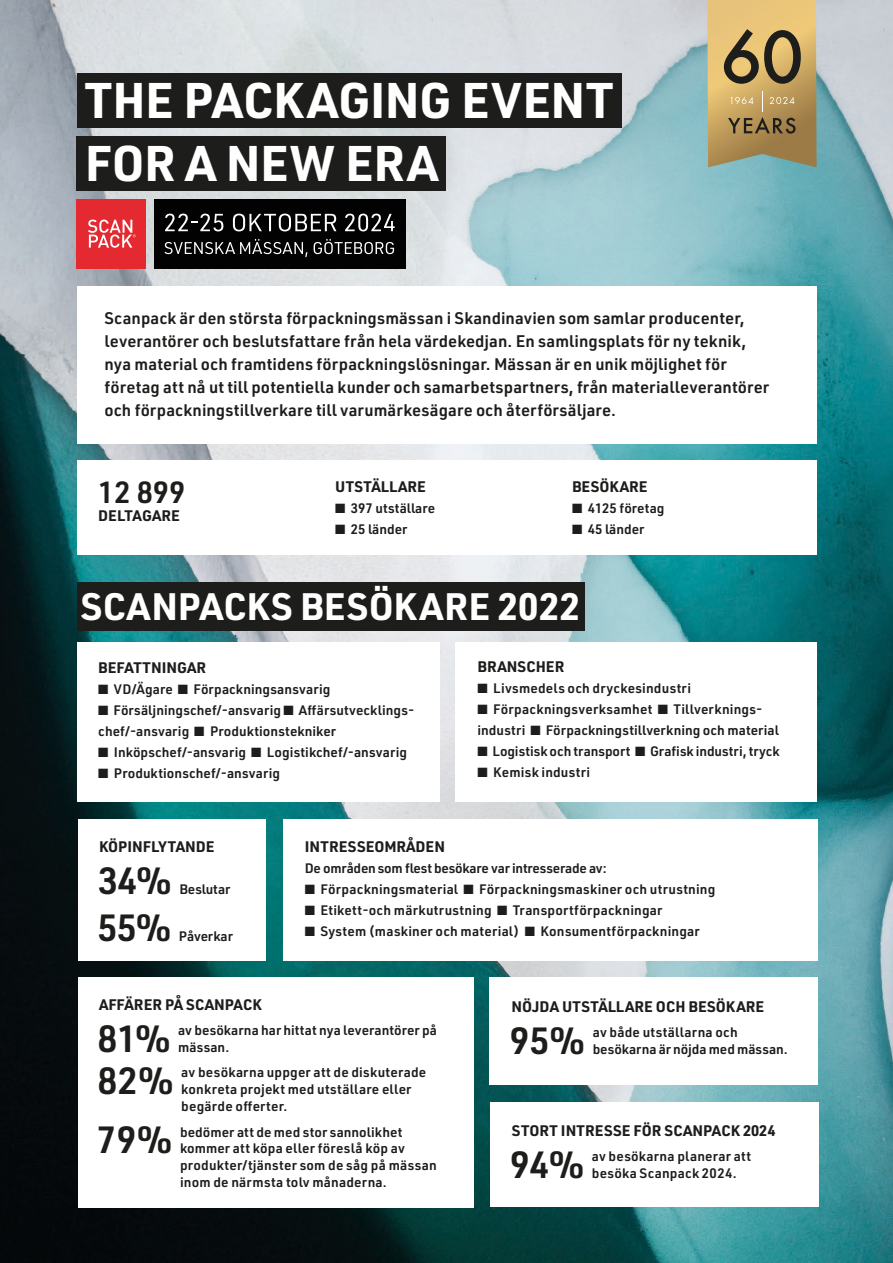
<style>
.page{position:relative;width:893px;height:1263px;background:#fff}
.page>*{position:absolute;margin:0;border:0;box-sizing:border-box;transform-origin:0 0}
.t1{font:700 49.05px/63.2px "URWDIN";color:#fff}
.t2{font:700 37.5px "URWDIN";letter-spacing:.01em;color:#fff}
.t3{font:600 37.2px "URWDIN";letter-spacing:-.005em;color:#1d1d1b}
.t4{font:600 30px "URWDIN";color:#1d1d1b}
.t5{font:600 16.5px/23.1px "URWDIN";letter-spacing:.01em;color:#1d1d1b}
.t6{font:700 15px "URWDIN";color:#1d1d1b}
.t7{font:600 13.5px/16.8px "URWDIN";letter-spacing:.01em;color:#1d1d1b}
.t8{font:600 13.5px "URWDIN";letter-spacing:-.02em;color:#1d1d1b}
.t9{font:600 13.5px "URWDIN";letter-spacing:-.01em;color:#1d1d1b}
</style>
<div class="page">
<img style="left:0;top:0;width:893px;height:1263px">
<div style="left:77px;top:286px;width:739px;height:157px;background:#fff"></div>
<div style="left:154px;top:199px;width:251px;height:69px;background:#020203"></div>
<div style="left:77px;top:199px;width:69px;height:69px;background:#e52931"></div>
<svg style="left:88px;top:220px;width:48px;height:28px"></svg>
<svg style="left:165px;top:214px;width:58px;height:17px"></svg>
<svg style="left:233px;top:214px;width:103px;height:17px"></svg>
<svg style="left:345px;top:214px;width:50px;height:17px"></svg>
<svg style="left:164px;top:239px;width:143px;height:18px"></svg>
<svg style="left:314px;top:239px;width:80px;height:15px"></svg>
<div style="left:77px;top:460px;width:739px;height:94px;background:#fff"></div>
<div style="left:77px;top:73px;width:544px;height:55px;background:#1d1d1b"></div>
<div style="left:77px;top:136px;width:369px;height:55px;background:#1d1d1b"></div>
<svg style="left:707px;top:0;width:110px;height:167px;background:#b59a61"></svg>
<div style="left:78px;top:819px;width:187px;height:142px;background:#fff"></div>
<div style="left:77px;top:642px;width:363px;height:160px;background:#fff"></div>
<div style="left:456px;top:642px;width:361px;height:160px;background:#fff"></div>
<div style="left:283px;top:819px;width:534px;height:142px;background:#fff"></div>
<div style="left:78px;top:977px;width:396px;height:230px;background:#fff"></div>
<div style="left:489px;top:977px;width:329px;height:107px;background:#fff"></div>
<div style="left:490px;top:1102px;width:328px;height:105px;background:#fff"></div>
<div style="left:77px;top:583px;width:507px;height:48px;background:#1d1d1b"></div>
<h1 class="t1" style="left:85px;top:66px;width:530px">THE PACKAGING EVENT<br>FOR A NEW ERA</h1>
<p class="t5" style="left:104px;top:306px;width:666px">Scanpack är den största förpackningsmässan i Skandinavien som samlar producenter, leverantörer och beslutsfattare från hela värdekedjan. En samlingsplats för ny teknik, nya material och framtidens förpackningslösningar. Mässan är en unik möjlighet för företag att nå ut till potentiella kunder och samarbetspartners, från materialleverantörer och förpackningstillverkare till varumärkesägare och återförsäljare.</p>
<h3 class="t4" style="left:98px;top:472px;width:88px">12 899</h3>
<p class="t6" style="left:98px;top:505px;width:83px">DELTAGARE</p>
<p class="t6" style="left:335px;top:476px;width:92px">UTSTÄLLARE</p>
<p class="t7" style="left:335px;top:499px;width:101px">■ 397 utställare</p>
<p class="t7" style="left:335px;top:520px;width:74px">■ 25 länder</p>
<p class="t6" style="left:572px;top:476px;width:77px">BESÖKARE</p>
<p class="t7" style="left:572px;top:499px;width:94px">■ 4125 företag</p>
<p class="t7" style="left:572px;top:520px;width:74px">■ 45 länder</p>
<h2 class="t2" style="left:81px;top:580px;width:501px">SCANPACKS BESÖKARE 2022</h2>
<p class="t6" style="left:98px;top:657px;width:109px">BEFATTNINGAR</p>
<p class="t7" style="left:98px;top:680px;width:234px">■ VD/Ägare ■ Förpackningsansvarig</p>
<p class="t7" style="left:98px;top:699px;width:318px;line-height:21px">■ Försäljningschef/-ansvarig ■ Affärsutvecklings&shy;chef/-ansvarig ■ Produktionstekniker</p>
<p class="t7" style="left:98px;top:743px;width:310px">■ Inköpschef/-ansvarig ■ Logistikchef/-ansvarig</p>
<p class="t7" style="left:98px;top:764px;width:183px">■ Produktionschef/-ansvarig</p>
<p class="t6" style="left:478px;top:657px;width:88px">BRANSCHER</p>
<p class="t7" style="left:478px;top:679px;width:215px">■ Livsmedels och dryckesindustri</p>
<p class="t7" style="left:478px;top:698px;width:303px;line-height:21px">■ Förpackningsverksamhet ■ Tillverknings&shy;industri ■ Förpackningstillverkning och material</p>
<p class="t7" style="left:478px;top:742px;width:304px">■ Logistisk och transport ■ Grafisk industri, tryck</p>
<p class="t7" style="left:478px;top:763px;width:114px">■ Kemisk industri</p>
<p class="t6" style="left:99px;top:836px;width:117px">KÖPINFLYTANDE</p>
<h3 class="t3" style="left:98px;top:856px;width:75px">34%</h3>
<p class="t9" style="left:179px;top:880px;width:52px">Beslutar</p>
<h3 class="t3" style="left:97px;top:902px;width:75px">55%</h3>
<p class="t9" style="left:179px;top:927px;width:56px">Påverkar</p>
<p class="t6" style="left:305px;top:836px;width:142px">INTRESSEOMRÅDEN</p>
<p class="t8" style="left:305px;top:859px;width:304px">De områden som flest besökare var intresserade av:</p>
<p class="t7" style="left:305px;top:880px;width:412px">■ Förpackningsmaterial ■ Förpackningsmaskiner och utrustning</p>
<p class="t7" style="left:305px;top:901px;width:359px">■ Etikett-och märkutrustning ■ Transportförpackningar</p>
<p class="t7" style="left:305px;top:922px;width:397px">■ System (maskiner och material) ■ Konsumentförpackningar</p>
<p class="t6" style="left:99px;top:994px;width:164px">AFFÄRER PÅ SCANPACK</p>
<h3 class="t3" style="left:97px;top:1013px;width:74px">81%</h3>
<p class="t7" style="left:178px;top:1021px;width:260px">av besökarna har hittat nya leverantörer på mässan.</p>
<h3 class="t3" style="left:97px;top:1056px;width:78px">82%</h3>
<p class="t7" style="left:181px;top:1064px;width:246px">av besökarna uppger att de diskuterade konkreta projekt med utställare eller begärde offerter.</p>
<h3 class="t3" style="left:97px;top:1115px;width:77px">79%</h3>
<p class="t7" style="left:180px;top:1123px;width:258px">bedömer att de med stor sannolikhet kommer att köpa eller föreslå köp av produkter/tjänster som de såg på mässan inom de närmsta tolv månaderna.</p>
<p class="t6" style="left:512px;top:996px;width:254px">NÖJDA UTSTÄLLARE OCH BESÖKARE</p>
<h3 class="t3" style="left:510px;top:1016px;width:77px">95%</h3>
<p class="t7" style="left:593px;top:1023px;width:197px">av både utställarna och besökarna är nöjda med mässan.</p>
<p class="t6" style="left:512px;top:1120px;width:265px">STORT INTRESSE FÖR SCANPACK 2024</p>
<h3 class="t3" style="left:510px;top:1140px;width:75px">94%</h3>
<p class="t7" style="left:592px;top:1148px;width:161px">av besökarna planerar att besöka Scanpack 2024.</p>
</div>
